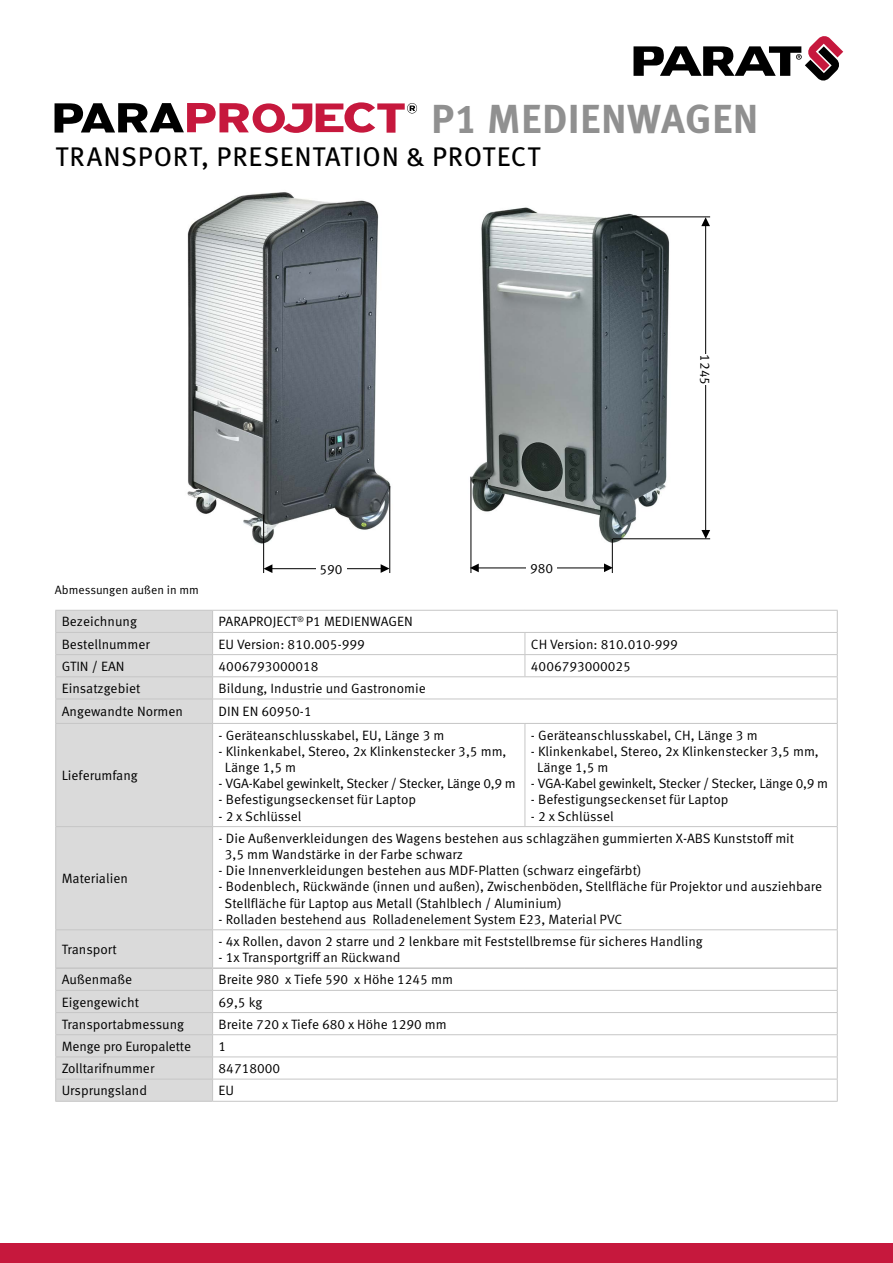
<style>
.page{position:relative;width:893px;height:1263px;background:#fff}
.page>*{position:absolute;margin:0;border:0;box-sizing:border-box;transform-origin:0 0}
.t1{font:700 40.5px "Meta OT";letter-spacing:.01em;color:#909090}
.t2{font:27px "Meta OT";letter-spacing:.03em;color:#000}
.t3{font:13.5px/16.2px "Meta OT Norm";color:#000}
.t4{font:13.5px "Meta OT Norm";letter-spacing:-.02em;color:#000}
.t5{font:12px "Meta OT Norm";color:#000}
</style>
<div class="page">
<img style="left:187px;top:192px;width:204px;height:365px">
<svg style="left:633px;top:36px;width:210px;height:45px"></svg>
<div style="left:56px;top:611px;width:156px;height:490px;background:#dadada"></div>
<hr style="left:55px;top:610px;width:158px;height:1px;background:#c6c6c6">
<hr style="left:213px;top:610px;width:312px;height:1px;background:#c6c6c6">
<hr style="left:525px;top:610px;width:313px;height:1px;background:#c6c6c6">
<hr style="left:55px;top:632px;width:158px;height:1px;background:#c6c6c6">
<hr style="left:213px;top:632px;width:312px;height:1px;background:#c6c6c6">
<hr style="left:525px;top:632px;width:313px;height:1px;background:#c6c6c6">
<hr style="left:55px;top:654px;width:158px;height:1px;background:#c6c6c6">
<hr style="left:213px;top:654px;width:312px;height:1px;background:#c6c6c6">
<hr style="left:525px;top:654px;width:313px;height:1px;background:#c6c6c6">
<svg style="left:525px;top:633px;width:1px;height:43px"></svg>
<hr style="left:55px;top:676px;width:158px;height:1px;background:#c6c6c6">
<hr style="left:213px;top:676px;width:312px;height:1px;background:#c6c6c6">
<hr style="left:525px;top:676px;width:313px;height:1px;background:#c6c6c6">
<hr style="left:55px;top:699px;width:158px;height:1px;background:#c6c6c6">
<svg style="left:55px;top:611px;width:1px;height:112px"></svg>
<hr style="left:213px;top:699px;width:312px;height:1px;background:#c6c6c6">
<svg style="left:212px;top:611px;width:1px;height:112px"></svg>
<hr style="left:525px;top:699px;width:313px;height:1px;background:#c6c6c6">
<svg style="left:837px;top:611px;width:1px;height:112px"></svg>
<hr style="left:55px;top:723px;width:158px;height:1px;background:#c6c6c6">
<hr style="left:55px;top:724px;width:1px;height:102px;background:#c6c6c6">
<hr style="left:213px;top:723px;width:312px;height:1px;background:#c6c6c6">
<hr style="left:212px;top:724px;width:1px;height:102px;background:#c6c6c6">
<hr style="left:525px;top:723px;width:313px;height:1px;background:#c6c6c6">
<hr style="left:525px;top:724px;width:1px;height:102px;background:#c6c6c6">
<hr style="left:837px;top:724px;width:1px;height:102px;background:#c6c6c6">
<hr style="left:55px;top:826px;width:158px;height:1px;background:#c6c6c6">
<hr style="left:55px;top:827px;width:1px;height:102px;background:#c6c6c6">
<hr style="left:213px;top:826px;width:312px;height:1px;background:#c6c6c6">
<hr style="left:212px;top:827px;width:1px;height:102px;background:#c6c6c6">
<hr style="left:525px;top:826px;width:313px;height:1px;background:#c6c6c6">
<hr style="left:837px;top:827px;width:1px;height:102px;background:#c6c6c6">
<hr style="left:55px;top:929px;width:158px;height:1px;background:#c6c6c6">
<hr style="left:55px;top:930px;width:1px;height:38px;background:#c6c6c6">
<hr style="left:213px;top:929px;width:312px;height:1px;background:#c6c6c6">
<hr style="left:212px;top:930px;width:1px;height:37px;background:#c6c6c6">
<hr style="left:525px;top:929px;width:313px;height:1px;background:#c6c6c6">
<hr style="left:837px;top:930px;width:1px;height:38px;background:#c6c6c6">
<hr style="left:55px;top:990px;width:158px;height:1px;background:#c6c6c6">
<hr style="left:213px;top:990px;width:312px;height:1px;background:#c6c6c6">
<hr style="left:525px;top:990px;width:313px;height:1px;background:#c6c6c6">
<hr style="left:55px;top:1012px;width:158px;height:1px;background:#c6c6c6">
<hr style="left:213px;top:1012px;width:312px;height:1px;background:#c6c6c6">
<hr style="left:525px;top:1012px;width:313px;height:1px;background:#c6c6c6">
<hr style="left:55px;top:1034px;width:158px;height:1px;background:#c6c6c6">
<hr style="left:213px;top:1034px;width:312px;height:1px;background:#c6c6c6">
<hr style="left:525px;top:1034px;width:313px;height:1px;background:#c6c6c6">
<hr style="left:55px;top:1056px;width:158px;height:1px;background:#c6c6c6">
<hr style="left:213px;top:1056px;width:312px;height:1px;background:#c6c6c6">
<hr style="left:525px;top:1056px;width:313px;height:1px;background:#c6c6c6">
<hr style="left:55px;top:1079px;width:158px;height:1px;background:#c6c6c6">
<svg style="left:55px;top:968px;width:1px;height:133px"></svg>
<hr style="left:213px;top:1079px;width:312px;height:1px;background:#c6c6c6">
<svg style="left:212px;top:969px;width:1px;height:132px"></svg>
<hr style="left:525px;top:1079px;width:313px;height:1px;background:#c6c6c6">
<svg style="left:837px;top:968px;width:1px;height:133px"></svg>
<hr style="left:55px;top:1101px;width:158px;height:1px;background:#c6c6c6">
<hr style="left:213px;top:1101px;width:312px;height:1px;background:#c6c6c6">
<hr style="left:525px;top:1101px;width:313px;height:1px;background:#c6c6c6">
<hr style="left:56px;top:967px;width:157px;height:2px;background:#c6c6c6">
<hr style="left:213px;top:967px;width:312px;height:2px;background:#c6c6c6">
<hr style="left:525px;top:967px;width:312px;height:2px;background:#c6c6c6">
<svg style="left:55px;top:102px;width:362px;height:31px"></svg>
<div style="left:0;top:1244px;width:893px;height:19px;background:#c6183d"></div>
<img style="left:470px;top:207px;width:241px;height:357px">
<hr style="left:269px;top:568px;width:116px;height:1px;background:#000">
<svg style="left:381px;top:564px;width:8px;height:9px"></svg>
<svg style="left:264px;top:564px;width:8px;height:9px"></svg>
<hr style="left:389px;top:486px;width:1px;height:87px;background:#000">
<hr style="left:263px;top:514px;width:1px;height:59px;background:#000">
<hr style="left:471px;top:477px;width:1px;height:96px;background:#000">
<hr style="left:612px;top:539px;width:1px;height:34px;background:#000">
<hr style="left:477px;top:567px;width:131px;height:1px;background:#000">
<svg style="left:604px;top:563px;width:9px;height:9px"></svg>
<svg style="left:470px;top:564px;width:9px;height:8px"></svg>
<div style="left:316px;top:563px;width:30px;height:11px;background:#fff"></div>
<div style="left:526px;top:563px;width:31px;height:10px;background:#fff"></div>
<hr style="left:632px;top:216px;width:78px;height:1px;background:#000">
<hr style="left:613px;top:538px;width:97px;height:1px;background:#000">
<hr style="left:705px;top:224px;width:1px;height:309px;background:#000">
<svg style="left:701px;top:530px;width:9px;height:9px"></svg>
<svg style="left:701px;top:217px;width:9px;height:9px"></svg>
<div style="left:701px;top:354px;width:10px;height:31px;background:#fff"></div>
<h1 class="t1" style="left:431px;top:93px;width:329px">P1 MEDIENWAGEN</h1>
<h2 class="t2" style="left:55px;top:140px;width:486px">TRANSPORT, PRESENTATION &amp; PROTECT</h2>
<p class="t3" style="left:713px;top:354px;width:32px;rotate:90deg">1245</p>
<p class="t5" style="left:55px;top:582px;width:145px">Abmessungen außen in mm</p>
<p class="t3" style="left:320px;top:561px;width:25px">590</p>
<p class="t3" style="left:530px;top:560px;width:25px">980</p>
<p class="t3" style="left:62px;top:614px;width:77px">Bezeichnung</p>
<p class="t3" style="left:219px;top:614px;width:196px">PARAPROJECT<sup>®</sup> P1 MEDIENWAGEN</p>
<p class="t3" style="left:62px;top:636px;width:90px">Bestellnummer</p>
<p class="t3" style="left:219px;top:636px;width:148px">EU Version: 810.005-999</p>
<p class="t3" style="left:531px;top:636px;width:148px">CH Version: 810.010-999</p>
<p class="t3" style="left:62px;top:658px;width:64px">GTIN / EAN</p>
<p class="t3" style="left:219px;top:658px;width:102px">4006793000018</p>
<p class="t3" style="left:531px;top:658px;width:102px">4006793000025</p>
<p class="t3" style="left:62px;top:680px;width:80px">Einsatzgebiet</p>
<p class="t3" style="left:219px;top:680px;width:209px">Bildung, Industrie und Gastronomie</p>
<p class="t3" style="left:62px;top:704px;width:123px">Angewandte Normen</p>
<p class="t3" style="left:219px;top:704px;width:95px">DIN EN 60950-1</p>
<p class="t3" style="left:62px;top:767px;width:78px">Lieferumfang</p>
<p class="t3" style="left:62px;top:871px;width:68px">Materialien</p>
<p class="t3" style="left:62px;top:941px;width:57px">Transport</p>
<p class="t3" style="left:219px;top:727px;width:227px">- Geräteanschlusskabel, EU, Länge 3 m</p>
<p class="t3" style="left:225px;top:743px;width:283px;text-indent:-6px">- Klinkenkabel, Stereo, 2x Klinkenstecker 3,5 mm,<br>Länge 1,5 m</p>
<p class="t4" style="left:219px;top:775px;width:299px">- VGA-Kabel gewinkelt, Stecker / Stecker, Länge 0,9 m</p>
<p class="t3" style="left:219px;top:792px;width:199px">- Befestigungseckenset für Laptop</p>
<p class="t3" style="left:219px;top:808px;width:84px">- 2 x Schlüssel</p>
<p class="t3" style="left:531px;top:727px;width:228px">- Geräteanschlusskabel, CH, Länge 3 m</p>
<p class="t3" style="left:537px;top:743px;width:283px;text-indent:-6px">- Klinkenkabel, Stereo, 2x Klinkenstecker 3,5 mm,<br>Länge 1,5 m</p>
<p class="t4" style="left:531px;top:775px;width:299px">- VGA-Kabel gewinkelt, Stecker / Stecker, Länge 0,9 m</p>
<p class="t3" style="left:531px;top:792px;width:199px">- Befestigungseckenset für Laptop</p>
<p class="t3" style="left:531px;top:808px;width:84px">- 2 x Schlüssel</p>
<p class="t3" style="left:225px;top:830px;width:571px;text-indent:-6px">- Die Außenverkleidungen des Wagens bestehen aus schlagzähen gummierten X-ABS Kunststoff mit<br>3,5 mm Wandstärke in der Farbe schwarz</p>
<p class="t3" style="left:219px;top:863px;width:424px">- Die Innenverkleidungen bestehen aus MDF-Platten (schwarz eingefärbt)</p>
<p class="t3" style="left:225px;top:879px;width:599px;text-indent:-6px">- Bodenblech, Rückwände (innen und außen), Zwischenböden, Stellfläche für Projektor und ausziehbare<br>Stellfläche für Laptop aus Metall (Stahlblech / Aluminium)</p>
<p class="t3" style="left:219px;top:911px;width:405px">- Rolladen bestehend aus Rolladenelement System E23, Material PVC</p>
<p class="t3" style="left:219px;top:933px;width:486px">- 4x Rollen, davon 2 starre und 2 lenkbare mit Feststellbremse für sicheres Handling</p>
<p class="t3" style="left:219px;top:949px;width:184px">- 1x Transportgriff an Rückwand</p>
<p class="t3" style="left:62px;top:972px;width:72px">Außenmaße</p>
<p class="t3" style="left:219px;top:972px;width:236px">Breite 980 x Tiefe 590 x Höhe 1245 mm</p>
<p class="t3" style="left:62px;top:994px;width:79px">Eigengewicht</p>
<p class="t3" style="left:219px;top:994px;width:45px">69,5 kg</p>
<p class="t3" style="left:62px;top:1016px;width:124px">Transportabmessung</p>
<p class="t3" style="left:219px;top:1016px;width:230px">Breite 720 x Tiefe 680 x Höhe 1290 mm</p>
<p class="t3" style="left:62px;top:1038px;width:131px">Menge pro Europalette</p>
<p class="t3" style="left:219px;top:1038px;width:9px">1</p>
<p class="t3" style="left:62px;top:1060px;width:94px">Zolltarifnummer</p>
<p class="t3" style="left:219px;top:1060px;width:63px">84718000</p>
<p class="t3" style="left:62px;top:1083px;width:87px">Ursprungsland</p>
<p class="t3" style="left:219px;top:1083px;width:17px">EU</p>
</div>
